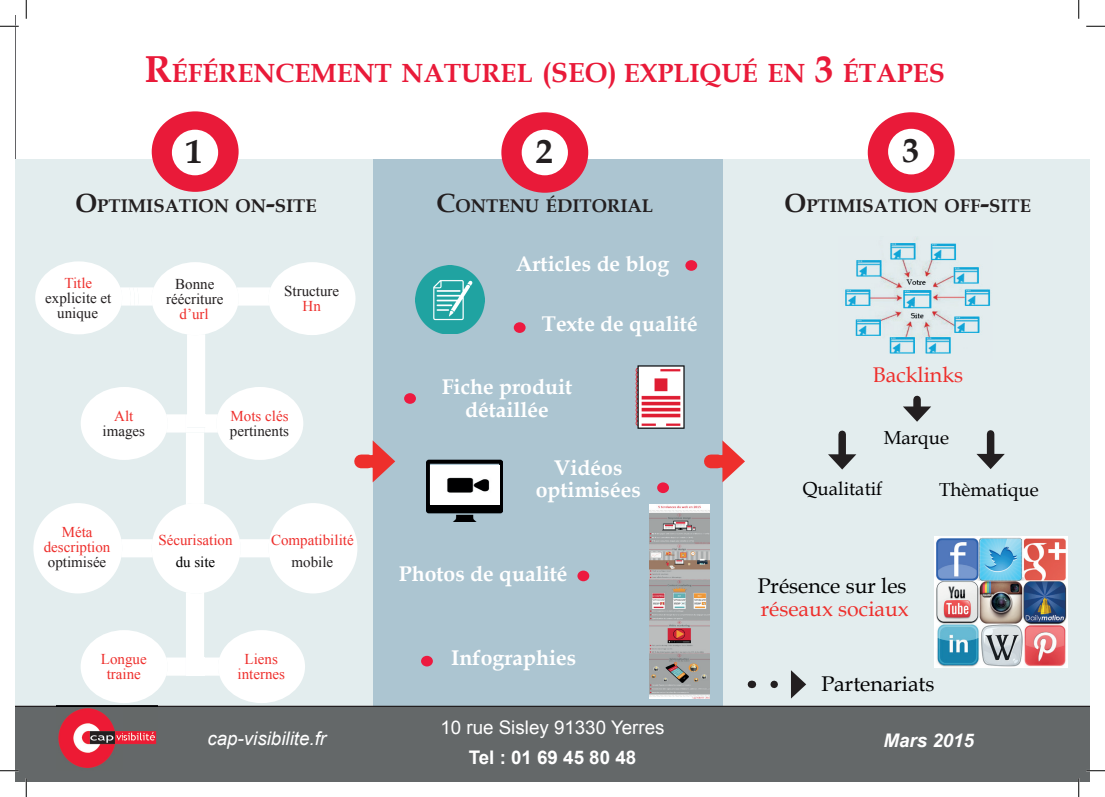
<style>
.page{position:relative;width:1105px;height:797px;background:#fff}
.page>*{position:absolute;margin:0;border:0;box-sizing:border-box;transform-origin:0 0}
.t1{font:700 33.75px "Book Antiqua";color:#231f20}
.t2{font:700 26.25px "Book Antiqua";color:#e91a39}
.t3{font:700 21.25px/22.5px "Book Antiqua";color:#fff;text-align:center}
.t4{font:21.25px "Book Antiqua";color:#000001}
.t5{font:21.25px "Book Antiqua";color:#ee2f2c}
.t6{font:18.75px "Book Antiqua";color:#000001}
.t7{font:18.75px "Arial";color:#fff}
.t8{font:italic 18.75px "Arial";color:#fff}
.t9{font:700 18.75px "Arial";color:#fff}
.t10{font:italic 700 18.75px "Arial";color:#fff}
.t11{font:700 18.38px "Book Antiqua";color:#231f20}
.t12{font:15px/15px "Times New Roman";color:#ee2f2c;text-align:center}
.t13{font:15px/15px "Times New Roman";color:#231f20;text-align:center}
.t14{font:15px "Times New Roman";color:#000001}
.s1{font-size:37.5px}
.s2{font-size:27.5px}
.s3{font-size:26.25px}
</style>
<div class="page">
<div style="left:16px;top:159px;width:363px;height:622px;background:#e3edee"></div>
<div style="left:152px;top:111px;width:87px;height:81px;background:#e91a39;border-radius:50%"></div>
<div style="left:172px;top:130px;width:46px;height:45px;background:#fff;border-radius:50%"></div>
<div style="left:373px;top:159px;width:357px;height:622px;background:#acc5d1"></div>
<div style="left:501px;top:112px;width:87px;height:81px;background:#e91a39;border-radius:50%"></div>
<div style="left:522px;top:130px;width:46px;height:45px;background:#fff;border-radius:50%"></div>
<div style="left:723px;top:159px;width:366px;height:622px;background:#e3edee"></div>
<div style="left:868px;top:112px;width:87px;height:81px;background:#e91a39;border-radius:50%"></div>
<div style="left:888px;top:129px;width:46px;height:45px;background:#fff;border-radius:50%"></div>
<div style="left:16px;top:705px;width:1073px;height:76px;background:#646869"></div>
<div style="left:35px;top:261px;width:87px;height:73px;background:#fff;border-radius:50%"></div>
<div style="left:152px;top:262px;width:87px;height:73px;background:#fff;border-radius:50%"></div>
<div style="left:269px;top:262px;width:87px;height:73px;background:#fff;border-radius:50%"></div>
<div style="left:81px;top:387px;width:87px;height:73px;background:#fff;border-radius:50%"></div>
<div style="left:216px;top:387px;width:87px;height:73px;background:#fff;border-radius:50%"></div>
<div style="left:33px;top:503px;width:89px;height:90px;background:#fff;border-radius:50%"></div>
<div style="left:152px;top:503px;width:88px;height:90px;background:#fff;border-radius:50%"></div>
<div style="left:269px;top:503px;width:88px;height:90px;background:#fff;border-radius:50%"></div>
<div style="left:81px;top:630px;width:87px;height:73px;background:#fff;border-radius:50%"></div>
<div style="left:218px;top:630px;width:87px;height:73px;background:#fff;border-radius:50%"></div>
<svg style="left:46px;top:261px;width:108px;height:73px"></svg>
<svg style="left:237px;top:287px;width:34px;height:18px"></svg>
<svg style="left:239px;top:539px;width:31px;height:18px"></svg>
<svg style="left:121px;top:539px;width:32px;height:18px"></svg>
<svg style="left:165px;top:327px;width:60px;height:187px"></svg>
<div style="left:187px;top:414px;width:17px;height:13px;background:#fff"></div>
<svg style="left:165px;top:580px;width:60px;height:95px"></svg>
<div style="left:186px;top:657px;width:18px;height:18px;background:#fff"></div>
<div style="left:421px;top:655px;width:12px;height:11px;background:#ed1a40;border-radius:50%"></div>
<img style="left:416px;top:265px;width:68px;height:69px">
<div style="left:685px;top:260px;width:12px;height:11px;background:#ed1a40;border-radius:50%"></div>
<img style="left:427px;top:459px;width:75px;height:63px">
<img style="left:431px;top:465px;width:68px;height:39px">
<div style="left:657px;top:482px;width:12px;height:11px;background:#ed1a40;border-radius:50%"></div>
<img style="left:635px;top:365px;width:50px;height:64px">
<div style="left:404px;top:393px;width:12px;height:11px;background:#ed1a40;border-radius:50%"></div>
<div style="left:514px;top:322px;width:12px;height:11px;background:#ed1a40;border-radius:50%"></div>
<div style="left:577px;top:570px;width:12px;height:11px;background:#ed1a40;border-radius:50%"></div>
<img style="left:845px;top:238px;width:146px;height:116px">
<div style="left:838px;top:434px;width:8px;height:26px;background:#231f20"></div>
<svg style="left:828px;top:454px;width:28px;height:15px"></svg>
<div style="left:987px;top:434px;width:7px;height:26px;background:#231f20"></div>
<svg style="left:976px;top:454px;width:29px;height:15px"></svg>
<img style="left:935px;top:536px;width:133px;height:131px">
<svg style="left:774px;top:680px;width:4px;height:8px"></svg>
<svg style="left:791px;top:670px;width:15px;height:28px"></svg>
<svg style="left:711px;top:440px;width:34px;height:42px"></svg>
<svg style="left:361px;top:440px;width:34px;height:42px"></svg>
<img style="left:650px;top:505px;width:59px;height:193px">
<div style="left:913px;top:399px;width:8px;height:13px;background:#231f20"></div>
<svg style="left:903px;top:406px;width:28px;height:16px"></svg>
<img style="left:56px;top:705px;width:102px;height:65px">
<svg style="left:0;top:25px;width:19px;height:2px"></svg>
<svg style="left:1086px;top:25px;width:19px;height:2px"></svg>
<svg style="left:0;top:770px;width:19px;height:1px"></svg>
<svg style="left:1086px;top:770px;width:19px;height:1px"></svg>
<svg style="left:25px;top:0;width:2px;height:19px"></svg>
<svg style="left:25px;top:778px;width:2px;height:19px"></svg>
<svg style="left:1078px;top:0;width:1px;height:19px"></svg>
<svg style="left:1078px;top:778px;width:1px;height:19px"></svg>
<p class="t2" style="left:145px;top:63px;width:801px"><span class="s1">R</span>ÉFÉRENCEMENT NATUREL <span class="s2">(SEO)</span> EXPLIQUÉ EN <span class="s1">3</span> ÉTAPES</p>
<h1 class="t1" style="left:186px;top:138px;width:18px">1</h1>
<p class="t11" style="left:75px;top:198px;width:243px"><span class="s3">O</span>PTIMISATION ON<span class="s3">-</span>SITE</p>
<p class="t12" style="left:64px;top:277px;width:29px">Title</p>
<p class="t13" style="left:45px;top:292px;width:68px">explicite et unique</p>
<p class="t13" style="left:166px;top:278px;width:59px">Bonne réécriture</p>
<p class="t12" style="left:180px;top:308px;width:31px">d’url</p>
<p class="t13" style="left:284px;top:285px;width:56px">Structure</p>
<p class="t12" style="left:303px;top:300px;width:20px">Hn</p>
<p class="t12" style="left:114px;top:410px;width:21px">Alt</p>
<p class="t13" style="left:103px;top:425px;width:44px">images</p>
<p class="t12" style="left:231px;top:410px;width:59px">Mots clés</p>
<p class="t13" style="left:230px;top:425px;width:61px">pertinents</p>
<p class="t12" style="left:44px;top:526px;width:68px">Méta description</p>
<p class="t13" style="left:48px;top:556px;width:60px">optimisée</p>
<p class="t12" style="left:158px;top:533px;width:76px">Sécurisation</p>
<p class="t14" style="left:176px;top:557px;width:41px">du site</p>
<p class="t12" style="left:271px;top:533px;width:84px">Compatibilité</p>
<p class="t13" style="left:292px;top:556px;width:43px">mobile</p>
<h1 class="t1" style="left:536px;top:138px;width:18px">2</h1>
<p class="t11" style="left:437px;top:198px;width:218px"><span class="s3">C</span>ONTENU ÉDITORIAL</p>
<p class="t3" style="left:516px;top:254px;width:155px">Articles de blog</p>
<p class="t3" style="left:542px;top:315px;width:157px">Texte de qualité</p>
<p class="t3" style="left:442px;top:378px;width:132px">Fiche produit détaillée</p>
<p class="t3" style="left:536px;top:458px;width:107px">Vidéos optimisées</p>
<p class="t3" style="left:399px;top:565px;width:170px">Photos de qualité</p>
<p class="t12" style="left:101px;top:653px;width:47px">Longue traine</p>
<p class="t12" style="left:238px;top:653px;width:49px">Liens internes</p>
<p class="t3" style="left:451px;top:648px;width:127px">Infographies</p>
<p class="t8" style="left:207px;top:731px;width:120px">cap-visibilite.fr</p>
<p class="t7" style="left:440px;top:720px;width:226px">10 rue Sisley 91330 Yerres</p>
<p class="t9" style="left:469px;top:747px;width:169px">Tel : 01 69 45 80 48</p>
<h1 class="t1" style="left:902px;top:137px;width:18px">3</h1>
<p class="t11" style="left:784px;top:198px;width:248px"><span class="s3">O</span>PTIMISATION OFF<span class="s3">-</span>SITE</p>
<p class="t5" style="left:873px;top:367px;width:92px">Backlinks</p>
<p class="t6" style="left:884px;top:430px;width:67px">Marque</p>
<p class="t6" style="left:803px;top:482px;width:81px">Qualitatif</p>
<p class="t6" style="left:939px;top:482px;width:101px">Thèmatique</p>
<p class="t4" style="left:758px;top:577px;width:150px">Présence sur les</p>
<p class="t5" style="left:761px;top:600px;width:150px">réseaux sociaux</p>
<p class="t4" style="left:821px;top:675px;width:115px">Partenariats</p>
<p class="t10" style="left:883px;top:729px;width:92px">Mars 2015</p>
</div>
